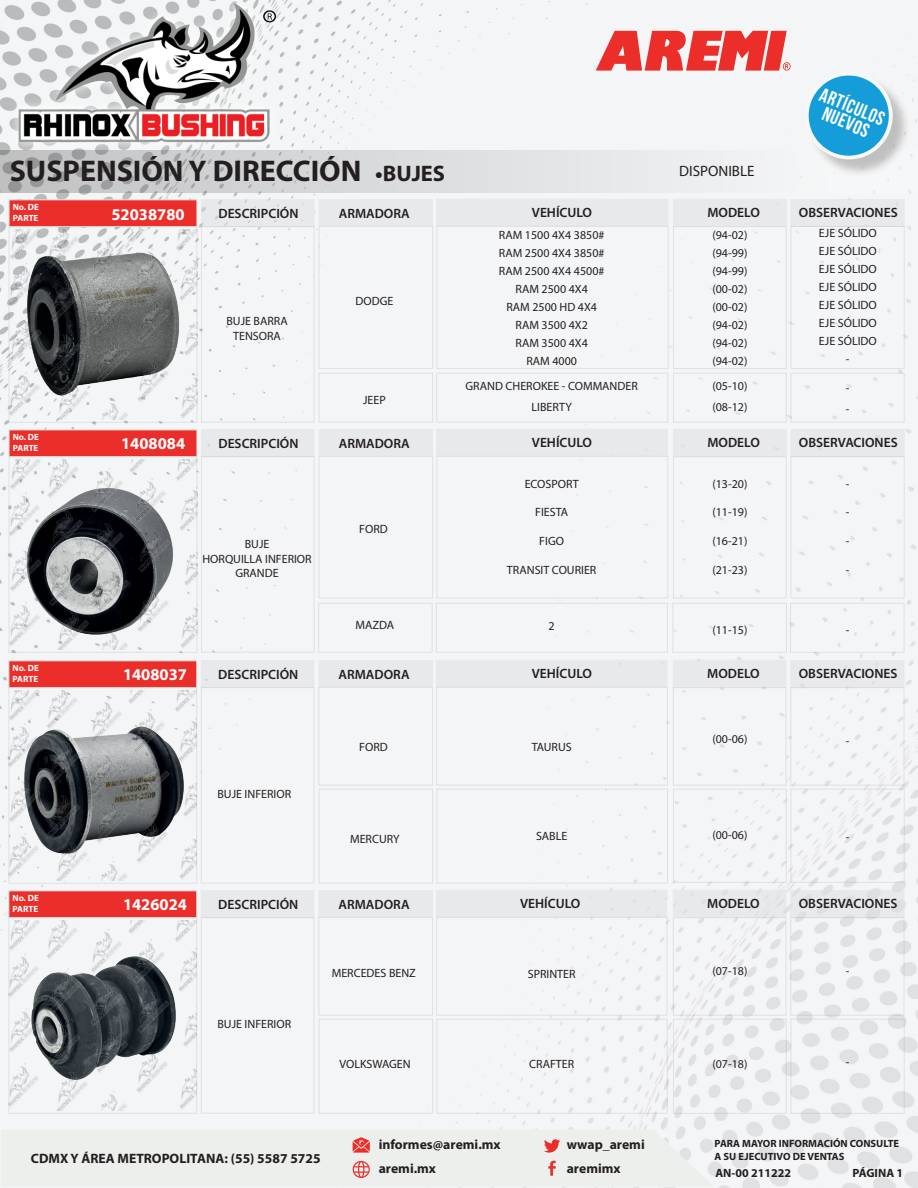
<style>
.page{position:relative;width:918px;height:1188px;background:#fff}
.page>*{position:absolute;margin:0;border:0;box-sizing:border-box;transform-origin:0 0}
.t1{font:700 30px "Myriad Pro";color:#231f20}
.t2{font:19.5px/16.5px "Bebas Neue";color:#fff;text-align:center}
.t3{font:700 16.5px "Myriad Pro";color:#fff}
.t4{font:15px "Myriad Pro";color:#231f20}
.t5{font:700 13.65px/24.2px "Myriad Pro";color:#231f20}
.t6{font:600 13.5px "Myriad Pro";color:#231f20}
.t7{font:12px/18px "Myriad Pro";color:#231f20;text-align:center}
.t8{font:700 12px "Myriad Pro";color:#231f20}
.t9{font:700 10.5px/12.6px "Myriad Pro";color:#231f20}
.t10{font:700 9px/10.8px "Myriad Pro";color:#fff}
.s1{font-size:22.5px}
</style>
<div class="page">
<img style="left:0;top:0;width:918px;height:1188px">
<img style="left:0;top:0;width:313px;height:150px">
<svg style="left:596px;top:31px;width:195px;height:40px"></svg>
<svg style="left:0;top:150px;width:918px;height:42px"></svg>
<div style="left:436px;top:199px;width:232px;height:27px;background:#e8e9eb"></div>
<div style="left:436px;top:660px;width:231px;height:27px;background:#e8e9eb"></div>
<div style="left:436px;top:429px;width:232px;height:27px;background:#e8e9eb"></div>
<div style="left:436px;top:890px;width:231px;height:27px;background:#e8e9eb"></div>
<div style="left:201px;top:199px;width:113px;height:27px;background:#e8e9eb"></div>
<div style="left:201px;top:660px;width:113px;height:27px;background:#e8e9eb"></div>
<div style="left:201px;top:429px;width:113px;height:27px;background:#e8e9eb"></div>
<div style="left:201px;top:890px;width:113px;height:27px;background:#e8e9eb"></div>
<div style="left:319px;top:199px;width:114px;height:27px;background:#e8e9eb"></div>
<div style="left:319px;top:660px;width:114px;height:27px;background:#e8e9eb"></div>
<div style="left:319px;top:429px;width:114px;height:27px;background:#e8e9eb"></div>
<div style="left:319px;top:890px;width:114px;height:27px;background:#e8e9eb"></div>
<div style="left:673px;top:199px;width:113px;height:27px;background:#e8e9eb"></div>
<div style="left:673px;top:660px;width:113px;height:27px;background:#e8e9eb"></div>
<div style="left:673px;top:429px;width:113px;height:27px;background:#e8e9eb"></div>
<div style="left:673px;top:890px;width:113px;height:27px;background:#e8e9eb"></div>
<div style="left:791px;top:199px;width:113px;height:27px;background:#e8e9eb"></div>
<div style="left:791px;top:660px;width:113px;height:27px;background:#e8e9eb"></div>
<div style="left:791px;top:429px;width:113px;height:27px;background:#e8e9eb"></div>
<div style="left:791px;top:890px;width:113px;height:27px;background:#e8e9eb"></div>
<div style="left:9px;top:200px;width:188px;height:27px;background:#eb2e29;border:1px solid #dddee0"></div>
<div style="left:9px;top:661px;width:188px;height:27px;background:#eb2e29;border:1px solid #dddee0"></div>
<div style="left:9px;top:430px;width:188px;height:27px;background:#eb2e29;border:1px solid #dddee0"></div>
<div style="left:9px;top:891px;width:188px;height:27px;background:#eb2e29;border:1px solid #dddee0"></div>
<div style="left:1px;top:1129px;width:714px;height:58px;background:#edefed"></div>
<div style="left:807px;top:74px;width:104px;height:104px;background:#231f20;opacity:.75"></div>
<svg style="left:805px;top:72px;width:88px;height:87px"></svg>
<div style="left:809px;top:76px;width:80px;height:80px;background:#149dd9;border-radius:50%"></div>
<img style="left:9px;top:921px;width:188px;height:190px">
<img style="left:9px;top:690px;width:188px;height:191px">
<img style="left:2px;top:231px;width:200px;height:186px">
<img style="left:10px;top:229px;width:188px;height:191px">
<img style="left:10px;top:459px;width:188px;height:191px">
<h2 class="t2" style="left:824px;top:86px;width:70px;rotate:23deg">ARTÍCULOS<br>NUEVOS</h2>
<h1 class="t1" style="left:10px;top:151px;width:437px">SUSPENSIÓN Y DIRECCIÓN <span class="s1">•BUJES</span></h1>
<p class="t4" style="left:679px;top:162px;width:77px">DISPONIBLE</p>
<p class="t10" style="left:13px;top:202px;width:28px">No. DE<br>PARTE</p>
<h3 class="t3" style="left:111px;top:203px;width:75px">52038780</h3>
<p class="t6" style="left:218px;top:205px;width:82px">DESCRIPCIÓN</p>
<p class="t6" style="left:339px;top:205px;width:73px">ARMADORA</p>
<p class="t6" style="left:532px;top:204px;width:62px">VEHÍCULO</p>
<p class="t6" style="left:707px;top:204px;width:54px">MODELO</p>
<p class="t6" style="left:799px;top:204px;width:100px">OBSERVACIONES</p>
<p class="t7" style="left:226px;top:314px;width:63px;line-height:14.4px">BUJE BARRA<br>TENSORA</p>
<p class="t7" style="left:356px;top:292px;width:39px">DODGE</p>
<p class="t7" style="left:363px;top:391px;width:24px">JEEP</p>
<p class="t7" style="left:499px;top:226px;width:107px">RAM 1500 4X4 3850#<br>RAM 2500 4X4 3850#<br>RAM 2500 4X4 4500#<br>RAM 2500 4X4<br>RAM 2500 HD 4X4<br>RAM 3500 4X2<br>RAM 3500 4X4<br>RAM 4000</p>
<p class="t7" style="left:712px;top:226px;width:37px;text-align:justify">(94-02) (94-99) (94-99) (00-02) (00-02) (94-02) (94-02) (94-02)</p>
<p class="t7" style="left:819px;top:224px;width:59px">EJE SÓLIDO<br>EJE SÓLIDO<br>EJE SÓLIDO<br>EJE SÓLIDO<br>EJE SÓLIDO<br>EJE SÓLIDO<br>EJE SÓLIDO -</p>
<p class="t7" style="left:466px;top:375px;width:174px;line-height:21px">GRAND CHEROKEE - COMMANDER<br>LIBERTY</p>
<p class="t7" style="left:712px;top:376px;width:37px;line-height:21px;text-align:left">(05-10) (08-12)</p>
<p class="t7" style="left:846px;top:378px;width:5px;line-height:21px;text-align:left">- -</p>
<p class="t10" style="left:13px;top:432px;width:28px">No. DE<br>PARTE</p>
<h3 class="t3" style="left:121px;top:433px;width:66px">1408084</h3>
<p class="t6" style="left:218px;top:435px;width:82px">DESCRIPCIÓN</p>
<p class="t6" style="left:339px;top:435px;width:73px">ARMADORA</p>
<p class="t6" style="left:532px;top:434px;width:62px">VEHÍCULO</p>
<p class="t6" style="left:707px;top:434px;width:54px">MODELO</p>
<p class="t6" style="left:799px;top:434px;width:100px">OBSERVACIONES</p>
<p class="t7" style="left:202px;top:537px;width:111px;line-height:14.4px">BUJE<br>HORQUILLA INFERIOR<br>GRANDE</p>
<p class="t7" style="left:359px;top:519px;width:30px">FORD</p>
<p class="t7" style="left:525px;top:474px;width:55px">ECOSPORT</p>
<p class="t7" style="left:535px;top:503px;width:34px">FIESTA</p>
<p class="t7" style="left:539px;top:532px;width:26px">FIGO</p>
<p class="t7" style="left:507px;top:561px;width:91px">TRANSIT COURIER</p>
<p class="t7" style="left:712px;top:474px;width:37px">(13-20)</p>
<p class="t7" style="left:712px;top:503px;width:37px">(11-19)</p>
<p class="t7" style="left:712px;top:532px;width:37px">(16-21)</p>
<p class="t7" style="left:712px;top:561px;width:37px">(21-23)</p>
<p class="t7" style="left:846px;top:474px;width:5px">-</p>
<p class="t7" style="left:846px;top:503px;width:5px">-</p>
<p class="t7" style="left:846px;top:532px;width:5px">-</p>
<p class="t7" style="left:846px;top:561px;width:5px">-</p>
<p class="t7" style="left:356px;top:616px;width:40px">MAZDA</p>
<p class="t7" style="left:549px;top:617px;width:8px">2</p>
<p class="t7" style="left:712px;top:621px;width:37px">(11-15)</p>
<p class="t7" style="left:846px;top:621px;width:5px">-</p>
<p class="t10" style="left:13px;top:663px;width:28px">No. DE<br>PARTE</p>
<h3 class="t3" style="left:123px;top:664px;width:66px">1408037</h3>
<p class="t6" style="left:218px;top:666px;width:82px">DESCRIPCIÓN</p>
<p class="t6" style="left:339px;top:666px;width:73px">ARMADORA</p>
<p class="t6" style="left:532px;top:665px;width:62px">VEHÍCULO</p>
<p class="t6" style="left:707px;top:665px;width:54px">MODELO</p>
<p class="t6" style="left:799px;top:665px;width:100px">OBSERVACIONES</p>
<p class="t7" style="left:359px;top:738px;width:30px">FORD</p>
<p class="t7" style="left:532px;top:738px;width:41px">TAURUS</p>
<p class="t7" style="left:712px;top:730px;width:37px">(00-06)</p>
<p class="t7" style="left:846px;top:732px;width:5px">-</p>
<p class="t7" style="left:217px;top:785px;width:75px">BUJE INFERIOR</p>
<p class="t7" style="left:350px;top:829px;width:51px">MERCURY</p>
<p class="t7" style="left:536px;top:827px;width:33px">SABLE</p>
<p class="t7" style="left:712px;top:826px;width:37px">(00-06)</p>
<p class="t7" style="left:846px;top:827px;width:5px">-</p>
<p class="t10" style="left:13px;top:893px;width:28px">No. DE<br>PARTE</p>
<h3 class="t3" style="left:123px;top:894px;width:66px">1426024</h3>
<p class="t6" style="left:218px;top:896px;width:82px">DESCRIPCIÓN</p>
<p class="t6" style="left:339px;top:896px;width:73px">ARMADORA</p>
<p class="t6" style="left:520px;top:895px;width:62px">VEHÍCULO</p>
<p class="t6" style="left:707px;top:895px;width:54px">MODELO</p>
<p class="t6" style="left:799px;top:895px;width:100px">OBSERVACIONES</p>
<p class="t7" style="left:217px;top:1015px;width:75px">BUJE INFERIOR</p>
<p class="t7" style="left:332px;top:964px;width:86px">MERCEDES BENZ</p>
<p class="t7" style="left:339px;top:1055px;width:73px">VOLKSWAGEN</p>
<p class="t7" style="left:528px;top:964px;width:49px">SPRINTER</p>
<p class="t7" style="left:529px;top:1055px;width:46px">CRAFTER</p>
<p class="t7" style="left:712px;top:962px;width:37px">(07-18)</p>
<p class="t7" style="left:712px;top:1055px;width:37px">(07-18)</p>
<p class="t7" style="left:846px;top:962px;width:5px">-</p>
<p class="t7" style="left:846px;top:1053px;width:5px">-</p>
<p class="t5" style="left:31px;top:1146px;width:291px">CDMX Y ÁREA METROPOLITANA: (55) 5587 5725</p>
<p class="t5" style="left:379px;top:1131px;width:123px">informes@aremi.mx aremi.mx</p>
<p class="t5" style="left:567px;top:1131px;width:80px">wwap_aremi aremimx</p>
<p class="t9" style="left:715px;top:1137px;width:186px">PARA MAYOR INFORMACIÓN CONSULTE<br>A SU EJECUTIVO DE VENTAS</p>
<p class="t8" style="left:715px;top:1166px;width:77px">AN-00 211222</p>
<p class="t8" style="left:853px;top:1166px;width:52px">PÁGINA 1</p>
</div>
